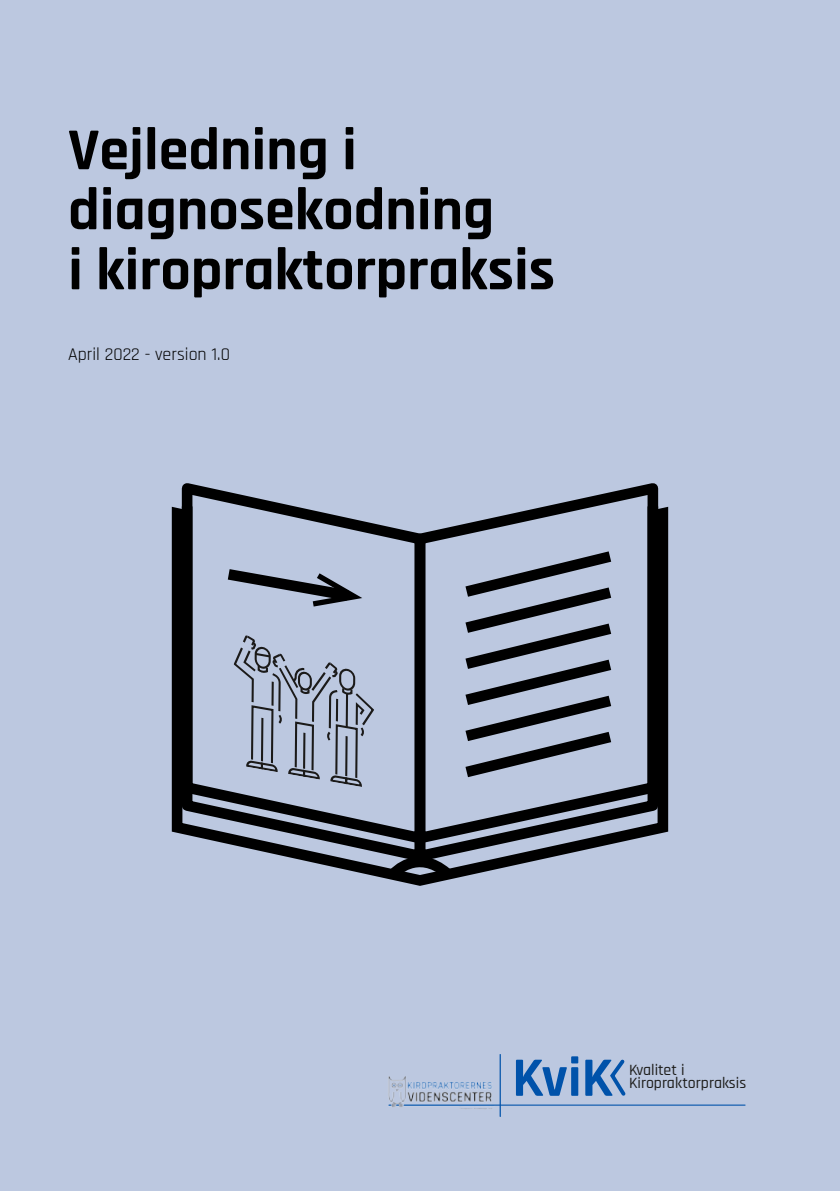
<style>
.page{position:relative;width:840px;height:1191px;background:#fff}
.page>*{position:absolute;margin:0;border:0;box-sizing:border-box;transform-origin:0 0}
.Titel_forside{font:700 60px/60px "Rajdhani";color:#000}
.t1{font:700 56.2px "Rajdhani";color:#0052aa}
.t2{font:18px "Rajdhani";color:#000}
.t3{font:500 15.8px/13.4px "Rajdhani";color:#1d1d1b}
</style>
<div class="page">
<div style="left:0;top:0;width:839px;height:1191px;background:#bcc8e0"></div>
<img style="left:388px;top:1073px;width:121px;height:38px">
<hr style="left:404px;top:1104px;width:340px;height:1px;background:#0052aa">
<hr style="left:499px;top:1054px;width:1px;height:62px;background:#0052aa">
<svg style="left:610px;top:1059px;width:16px;height:37px"></svg>
<svg style="left:171px;top:506px;width:498px;height:372px"></svg>
<svg style="left:176px;top:850px;width:207px;height:19px"></svg>
<svg style="left:461px;top:850px;width:202px;height:19px"></svg>
<svg style="left:176px;top:483px;width:231px;height:367px"></svg>
<svg style="left:407px;top:483px;width:256px;height:367px"></svg>
<svg style="left:383px;top:848px;width:78px;height:38px"></svg>
<svg style="left:216px;top:562px;width:146px;height:45px"></svg>
<svg style="left:453px;top:544px;width:169px;height:241px"></svg>
<svg style="left:232px;top:633px;width:142px;height:155px"></svg>
<p class="Titel_forside" style="left:68px;top:122px;width:488px">Vejledning i diagnosekodning<br>i kiropraktorpraksis</p>
<p class="t2" style="left:68px;top:344px;width:163px">April 2022 - version 1.0</p>
<p class="t1" style="left:512px;top:1043px;width:102px">KviK</p>
<p class="t3" style="left:628px;top:1063px;width:119px">Kvalitet i<br>Kiropraktorpraksis</p>
</div>
